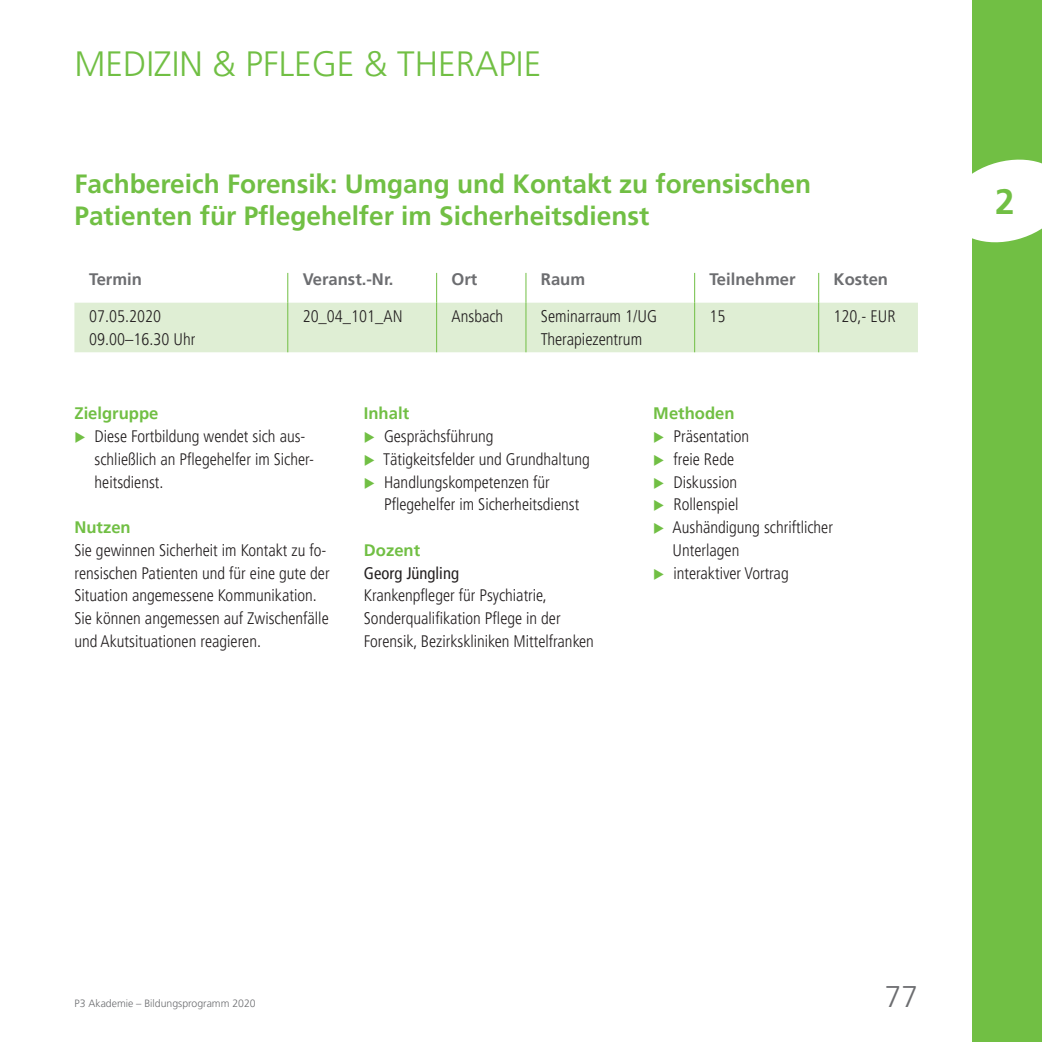
<style>
.page{position:relative;width:1042px;height:1042px;background:#fff}
.page>*{position:absolute;margin:0;border:0;box-sizing:border-box;transform-origin:0 0}
.t1{font:300 35px "Frutiger";color:#71bf44}
.t2{font:700 35px "Frutiger";color:#71bf44}
.t3{font:300 29.75px "Frutiger";color:#6c6d70}
.t4{font:700 26.25px/31.5px "Frutiger";color:#71bf44}
.t5{font:300 condensed 16.8px/22.9px "Frutiger";color:#231f20}
.t6{font:300 condensed 16.62px/22.8px "Frutiger";color:#231f20}
.t7{font:700 16.62px "Frutiger";color:#6c6d70}
.t8{font:700 16.62px "Frutiger";color:#71bf44}
.t9{font:condensed 16.62px "Frutiger";color:#231f20}
.t10{font:300 10.5px "Frutiger";color:#6c6d70}
.s1{color:#71bf44}
</style>
<div class="page">
<div style="left:972px;top:0;width:70px;height:1042px;background:#71bf44"></div>
<svg style="left:972px;top:159px;width:70px;height:84px;background:#f1f8ec"></svg>
<div style="left:74px;top:303px;width:844px;height:49px;background:#dfeed4"></div>
<hr style="left:287px;top:273px;width:1px;height:30px;background:#71bf44">
<hr style="left:436px;top:273px;width:1px;height:30px;background:#71bf44">
<hr style="left:525px;top:273px;width:1px;height:30px;background:#71bf44">
<hr style="left:694px;top:273px;width:1px;height:30px;background:#71bf44">
<hr style="left:818px;top:273px;width:1px;height:30px;background:#71bf44">
<hr style="left:287px;top:303px;width:1px;height:49px;background:#71bf44">
<hr style="left:436px;top:303px;width:1px;height:49px;background:#71bf44">
<hr style="left:525px;top:303px;width:1px;height:49px;background:#71bf44">
<hr style="left:694px;top:303px;width:1px;height:49px;background:#71bf44">
<hr style="left:818px;top:303px;width:1px;height:49px;background:#71bf44">
<h1 class="t1" style="left:74px;top:44px;width:468px">MEDIZIN &amp; PFLEGE &amp; THERAPIE</h1>
<h3 class="t4" style="left:74px;top:169px;width:738px">Fachbereich Forensik: Umgang und Kontakt zu forensischen<br>Patienten für Pflegehelfer im Sicherheitsdienst</h3>
<p class="t7" style="left:89px;top:270px;width:54px">Termin</p>
<p class="t7" style="left:303px;top:270px;width:92px">Veranst.-Nr.</p>
<p class="t7" style="left:451px;top:270px;width:27px">Ort</p>
<p class="t7" style="left:541px;top:270px;width:46px">Raum</p>
<p class="t7" style="left:709px;top:270px;width:87px">Teilnehmer</p>
<p class="t7" style="left:833px;top:270px;width:56px">Kosten</p>
<p class="t6" style="left:89px;top:305px;width:107px">07.05.2020<br>09.00–16.30 Uhr</p>
<p class="t6" style="left:303px;top:305px;width:101px">20_04_101_AN</p>
<p class="t6" style="left:451px;top:305px;width:53px">Ansbach</p>
<p class="t5" style="left:541px;top:305px;width:118px">Seminarraum 1/UG<br>Therapiezentrum</p>
<p class="t6" style="left:709px;top:305px;width:17px">15</p>
<p class="t6" style="left:833px;top:305px;width:64px">120,- EUR</p>
<p class="t8" style="left:74px;top:404px;width:86px">Zielgruppe</p>
<p class="t6" style="left:95px;top:425px;width:221px;text-indent:-20px"><span class="s1">◆</span> Diese Fortbildung wendet sich aus&shy;schließlich an Pflegehelfer im Sicher&shy;heitsdienst.</p>
<p class="t8" style="left:74px;top:517px;width:58px">Nutzen</p>
<p class="t6" style="left:74px;top:539px;width:257px">Sie gewinnen Sicherheit im Kontakt zu fo&shy;rensischen Patienten und für eine gute der Situation angemessene Kommunikation.<br>Sie können angemessen auf Zwischenfälle und Akut situationen reagieren.</p>
<p class="t8" style="left:364px;top:404px;width:47px">Inhalt</p>
<p class="t6" style="left:364px;top:425px;width:131px"><span class="s1">◆</span> Gesprächsführung</p>
<p class="t6" style="left:364px;top:448px;width:227px"><span class="s1">◆</span> Tätigkeitsfelder und Grundhaltung</p>
<p class="t6" style="left:384px;top:471px;width:197px;text-indent:-20px"><span class="s1">◆</span> Handlungskompetenzen für<br>Pflegehelfer im Sicherheitsdienst</p>
<p class="t8" style="left:364px;top:540px;width:58px">Dozent</p>
<p class="t9" style="left:364px;top:563px;width:97px">Georg Jüngling</p>
<p class="t6" style="left:364px;top:584px;width:232px">Krankenpfleger für Psychiatrie,<br>Sonderqualifikation Pflege in der<br>Forensik, Bezirkskliniken Mittelfranken</p>
<p class="t8" style="left:653px;top:404px;width:83px">Methoden</p>
<p class="t6" style="left:653px;top:425px;width:97px"><span class="s1">◆</span> Präsentation</p>
<p class="t6" style="left:653px;top:448px;width:82px"><span class="s1">◆</span> freie Rede</p>
<p class="t6" style="left:653px;top:471px;width:85px"><span class="s1">◆</span> Diskussion</p>
<p class="t6" style="left:653px;top:493px;width:87px"><span class="s1">◆</span> Rollenspiel</p>
<p class="t6" style="left:672px;top:516px;width:162px;text-indent:-19px"><span class="s1">◆</span> Aushändigung schriftlicher<br>Unterlagen</p>
<p class="t6" style="left:653px;top:562px;width:137px"><span class="s1">◆</span> interaktiver Vortrag</p>
<h1 class="t2" style="left:995px;top:181px;width:21px">2</h1>
<p class="t10" style="left:74px;top:997px;width:183px">P3 Akademie – Bildungsprogramm 2020</p>
<h2 class="t3" style="left:885px;top:980px;width:35px">77</h2>
</div>
